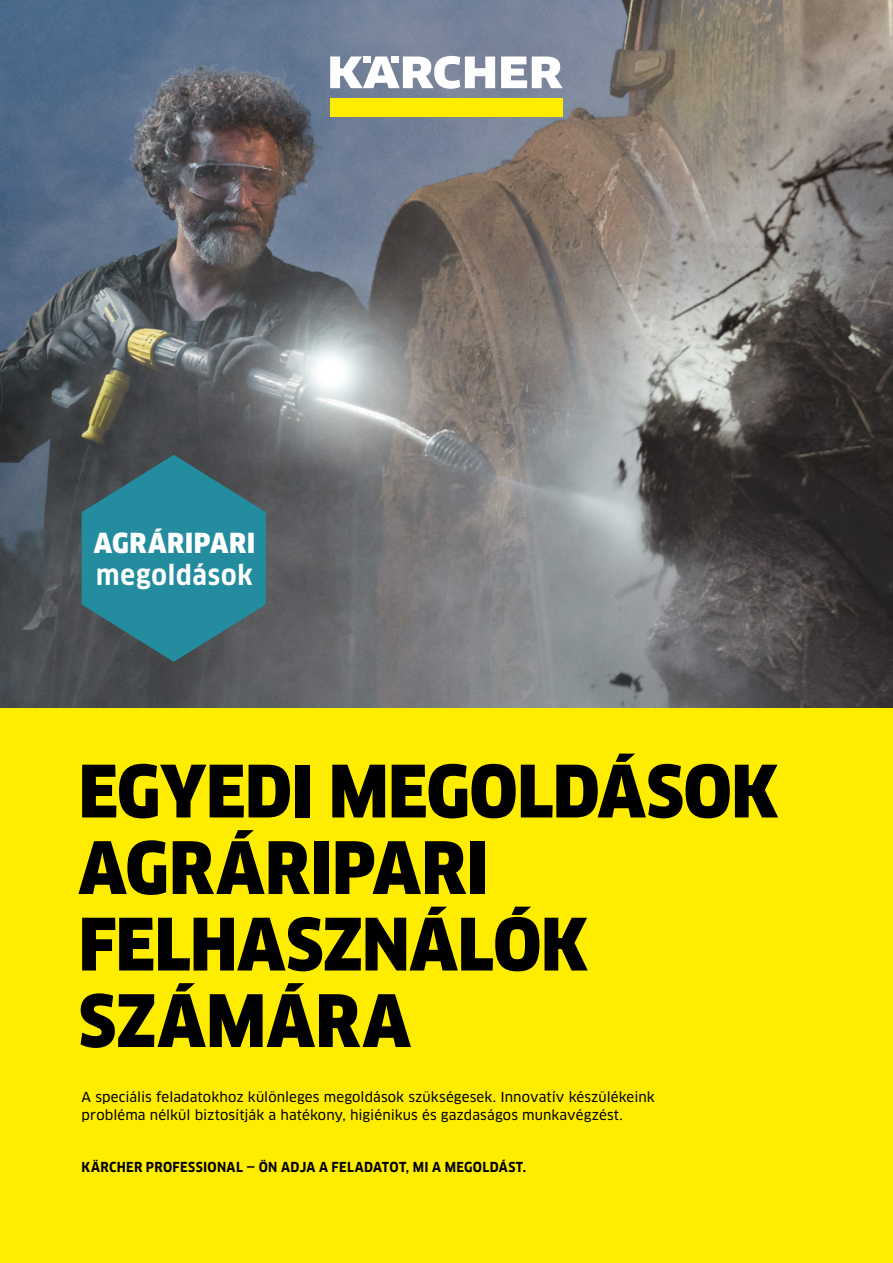
<style>
.page{position:relative;width:893px;height:1263px;background:#fff}
.page>*{position:absolute;margin:0;border:0;box-sizing:border-box;transform-origin:0 0}
.Business_Unit_Narrow{font:900 70.35px/76.5px "Clan Pro Narr";letter-spacing:-.005em;color:#000}
.t1{font:900 27px/32.1px "Clan Pro Narr";letter-spacing:.02em;color:#fff}
.t2{font:13.5px/17.9px "Clan Pro News";letter-spacing:.005em;color:#000}
.Business_Unit_Narrow-2{font:700 13.5px "Clan Pro Narr";letter-spacing:.025em;color:#000}
.s1{font-weight:700}
</style>
<div class="page">
<img style="left:0;top:0;width:893px;height:708px">
<div style="left:0;top:708px;width:893px;height:555px;background:#ffed00"></div>
<svg style="left:82px;top:455px;width:184px;height:207px"></svg>
<div style="left:330px;top:98px;width:233px;height:19px;background:#ffed00"></div>
<svg style="left:501px;top:56px;width:62px;height:32px"></svg>
<svg style="left:330px;top:56px;width:165px;height:33px"></svg>
<p class="t1" style="left:94px;top:527px;width:163px">AGRÁRIPARI <span class="s1">megoldások</span></p>
<p class="Business_Unit_Narrow" style="left:79px;top:754px;width:701px">EGYEDI MEGOLDÁSOK<br>AGRÁRIPARI<br>FELHASZNÁLÓK<br>SZÁMÁRA</p>
<p class="t2" style="left:82px;top:1088px;width:575px">A speciális feladatokhoz különleges megoldások szükségesek. Innovatív készülékeink probléma nélkül biztosítják a hatékony, higiénikus és gazdaságos munkavégzést.</p>
<p class="Business_Unit_Narrow-2" style="left:81px;top:1159px;width:446px">KÄRCHER PROFESSIONAL — ÖN ADJA A FELADATOT, MI A MEGOLDÁST.</p>
</div>
